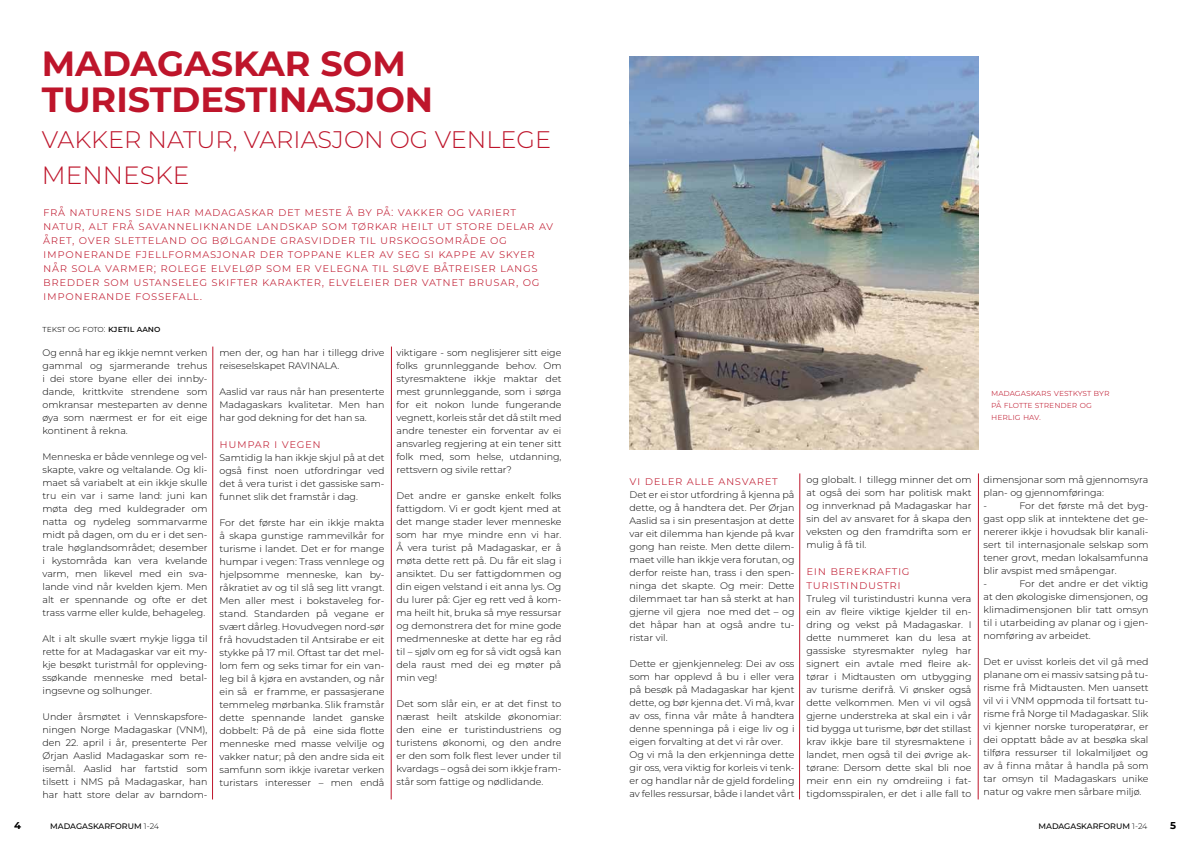
<style>
.page{position:relative;width:1191px;height:842px;background:#fff}
.page>*{position:absolute;margin:0;border:0;box-sizing:border-box;transform-origin:0 0}
.t1{font:700 35px/36px "Montserrat";color:#be152b}
.t2{font:300 25px "Montserrat";color:#be152b}
.t3{font:300 24px "Montserrat";color:#be152b}
.t4{font:300 12px/14px "Montserrat";letter-spacing:.05em;color:#be152b}
.t5{font:700 10px "Montserrat";color:#000}
.t6{font:300 9.5px/13px "Montserrat";color:#000;text-align:justify}
.t7{font:300 9px/12px "Montserrat";color:#be152b}
.t8{font:300 9px "Montserrat";letter-spacing:-.01em;color:#000}
.t9{font:500 8px "Montserrat";color:#000}
.s1{font-weight:500}
.s2{font-weight:300}
</style>
<div class="page">
<hr style="left:799px;top:473px;width:1px;height:326px;background:#be152b">
<hr style="left:978px;top:473px;width:1px;height:326px;background:#be152b">
<img style="left:629px;top:57px;width:349px;height:392px">
<hr style="left:212px;top:347px;width:1px;height:452px;background:#be152b">
<hr style="left:391px;top:347px;width:1px;height:452px;background:#be152b">
<h1 class="t1" style="left:42px;top:44px;width:393px">MADAGASKAR SOM<br>TURISTDESTINASJON</h1>
<h3 class="t3" style="left:42px;top:124px;width:511px">VAKKER NATUR, VARIASJON OG VENLEGE</h3>
<h2 class="t2" style="left:42px;top:159px;width:149px">MENNESKE</h2>
<p class="t4" style="left:43px;top:204px;width:511px">frå naturens side har madagaskar det meste å by på: vakker og variert natur, alt frå savanneliknande landskap som tørkar heilt ut store delar av året, over sletteland og bølgande grasvidder til urskogsområde og imponerande fjellformasjonar der toppane kler av seg si kappe av skyer når sola varmer; rolege elveløp som er velegna til sløve båtreiser langs bredder som ustanseleg skifter karakter, elveleier der vatnet brusar, og imponerande fossefall.</p>
<p class="t8" style="left:43px;top:323px;width:119px">tekst og foto: <span class="s1">kjetil aano</span></p>
<p class="t6" style="left:43px;top:345px;width:166px">Og ennå har eg ikkje nemnt verken gammal og sjarmerande trehus i dei store byane eller dei innby&shy;dande, krittkvite strendene som omkransar mesteparten av denne øya som nærmest er for eit eige kontinent å rekna.</p>
<p class="t6" style="left:43px;top:449px;width:166px">Menneska er både vennlege og vel&shy;skapte, vakre og veltalande. Og kli&shy;maet så variabelt at ein ikkje skulle tru ein var i same land: juni kan møta deg med kuldegrader om natta og nydeleg sommarvarme midt på dagen, om du er i det sen&shy;trale høglandsområdet; desember i kystområda kan vera kvelande varm, men likevel med ein sva&shy;lande vind når kvelden kjem. Men alt er spennande og ofte er det trass varme eller kulde, behageleg.</p>
<p class="t6" style="left:43px;top:631px;width:166px">Alt i alt skulle svært mykje ligga til rette for at Madagaskar var eit my&shy;kje besøkt turistmål for oppleving&shy;ssøkande menneske med betal&shy;ingsevne og solhunger.</p>
<p class="t6" style="left:43px;top:709px;width:166px">Under årsmøtet i Vennskapsfore&shy;ningen Norge Madagaskar (VNM), den 22. april i år, presenterte Per Ørjan Aaslid Madagaskar som re&shy;isemål. Aaslid har fartstid som tilsett i NMS på Madagaskar, han har hatt store delar av barndom-</p>
<p class="t6" style="left:219px;top:345px;width:166px">men der, og han har i tillegg drive reiseselskapet RAVINALA.</p>
<p class="t6" style="left:219px;top:384px;width:166px">Aaslid var raus når han presenterte Madagaskars kvalitetar. Men han har god dekning for det han sa.</p>
<p class="t4" style="left:219px;top:436px;width:103px">humpar i vegen</p>
<p class="t6" style="left:219px;top:451px;width:166px">Samtidig la han ikkje skjul på at det også finst noen utfordringar ved det å vera turist i det gassiske sam&shy;funnet slik det framstår i dag.</p>
<p class="t6" style="left:219px;top:516px;width:166px">For det første har ein ikkje makta å skapa gunstige rammevilkår for turisme i landet. Det er for mange humpar i vegen: Trass vennlege og hjelpsomme menneske, kan by&shy;råkratiet av og til slå seg litt vrangt.<br>Men aller mest i bokstaveleg for&shy;stand. Standarden på vegane er svært dårleg. Hovudvegen nord-sør frå hovudstaden til Antsirabe er eit stykke på 17 mil. Oftast tar det mel&shy;lom fem og seks timar for ein van&shy;leg bil å kjøra en avstanden, og når ein så er framme, er passasjerane temmeleg mørbanka. Slik framstår dette spennande landet ganske dobbelt: På de på eine sida flotte menneske med masse velvilje og vakker natur; på den andre sida eit samfunn som ikkje ivaretar verken turistars interesser – men endå</p>
<p class="t6" style="left:396px;top:345px;width:166px">viktigare - som neglisjerer sitt eige folks grunnleggande behov. Om styresmaktene ikkje maktar det mest grunnleggande, som i sørga for eit nokon lunde fungerande vegnett, korleis står det då stilt med andre tenester ein forventar av ei ansvarleg regjering at ein tener sitt folk med, som helse, utdanning, rettsvern og sivile rettar?</p>
<p class="t6" style="left:396px;top:488px;width:166px">Det andre er ganske enkelt folks fattigdom. Vi er godt kjent med at det mange stader lever menneske som har mye mindre enn vi har.<br>Å vera turist på Madagaskar, er å møta dette rett på. Du får eit slag i ansiktet. Du ser fattigdommen og din eigen velstand i eit anna lys. Og du lurer på: Gjer eg rett ved å kom&shy;ma heilt hit, bruka så mye ressursar og demonstrera det for mine gode medmenneske at dette har eg råd til – sjølv om eg for så vidt også kan dela raust med dei eg møter på min veg!</p>
<p class="t6" style="left:396px;top:696px;width:166px">Det som slår ein, er at det finst to nærast heilt atskilde økonomiar: den eine er turistindustriens og turistens økonomi, og den andre er den som folk flest lever under til kvardags – også dei som ikkje fram&shy;står som fattige og nødlidande.</p>
<p class="t7" style="left:991px;top:386px;width:120px">madagaskars vestkyst byr på flotte strender og herlig hav.</p>
<p class="t4" style="left:629px;top:473px;width:150px">vi deler alle ansvaret</p>
<p class="t6" style="left:629px;top:488px;width:166px">Det er ei stor utfordring å kjenna på dette, og å handtera det. Per Ørjan Aaslid sa i sin presentasjon at dette var eit dilemma han kjende på kvar gong han reiste. Men dette dilem&shy;maet ville han ikkje vera forutan, og derfor reiste han, trass i den spen&shy;ninga det skapte. Og meir: Dette dilemmaet tar han så sterkt at han gjerne vil gjera noe med det – og det håpar han at også andre tu&shy;ristar vil.</p>
<p class="t6" style="left:629px;top:657px;width:166px;text-align:left">Dette er gjenkjenneleg: Dei av oss som har opplevd å bu i eller vera på besøk på Madagaskar har kjent dette, og bør kjenna det. Vi må, kvar av oss, finna vår måte å handtera denne spenninga på i eige liv og i eigen forvalting at det vi rår over.<br>Og vi må la den erkjenninga dette gir oss, vera viktig for korleis vi tenk&shy;er og handlar når de gjeld fordeling av felles ressursar, både i landet vårt</p>
<p class="t6" style="left:806px;top:472px;width:166px">og globalt. I tillegg minner det om at også dei som har politisk makt og innverknad på Madagaskar har sin del av ansvaret for å skapa den veksten og den framdrifta som er mulig å få til.</p>
<p class="t4" style="left:806px;top:563px;width:105px">ein berekraftig turistindustri</p>
<p class="t6" style="left:806px;top:591px;width:166px">Truleg vil turistindustri kunna vera ein av fleire viktige kjelder til en&shy;dring og vekst på Madagaskar. I dette nummeret kan du lesa at gassiske styresmakter nyleg har signert ein avtale med fleire ak&shy;tørar i Midtausten om utbygging av turisme derifrå. Vi ønsker også dette velkommen. Men vi vil også gjerne understreka at skal ein i vår tid bygga ut turisme, bør det stillast krav ikkje bare til styresmaktene i landet, men også til dei øvrige ak&shy;tørane: Dersom dette skal bli noe meir enn ein ny omdreiing i fat&shy;tigdomsspiralen, er det i alle fall to</p>
<p class="t6" style="left:983px;top:472px;width:166px;text-align:left">dimensjonar som må gjennomsyra plan- og gjennomføringa:<br>-</p>
<p class="t6" style="left:983px;top:498px;width:166px;text-align:left;text-indent:36px">For det første må det byg&shy;gast opp slik at inntektene det ge&shy;nererer ikkje i hovudsak blir kanali&shy;sert til internasjonale selskap som tener grovt, medan lokalsamfunna blir avspist med småpengar.<br>-</p>
<p class="t6" style="left:983px;top:576px;width:166px;text-indent:36px">For det andre er det viktig at den økologiske dimensjonen, og klimadimensjonen blir tatt omsyn til i utarbeiding av planar og i gjen&shy;nomføring av arbeidet.</p>
<p class="t6" style="left:983px;top:654px;width:166px">Det er uvisst korleis det vil gå med planane om ei massiv satsing på tu&shy;risme frå Midtausten. Men uansett vil vi i VNM oppmoda til fortsatt tu&shy;risme frå Norge til Madagaskar. Slik vi kjenner norske turoperatørar, er dei opptatt både av at besøka skal tilføra ressurser til lokalmiljøet og av å finna måtar å handla på som tar omsyn til Madagaskars unike natur og vakre men sårbare miljø.</p>
<p class="t5" style="left:14px;top:818px;width:8px">4</p>
<p class="t9" style="left:50px;top:820px;width:110px">MADAGASKARFORUM <span class="s2">1-24</span></p>
<p class="t9" style="left:1038px;top:820px;width:110px">MADAGASKARFORUM <span class="s2">1-24</span></p>
<p class="t5" style="left:1170px;top:818px;width:7px">5</p>
</div>
